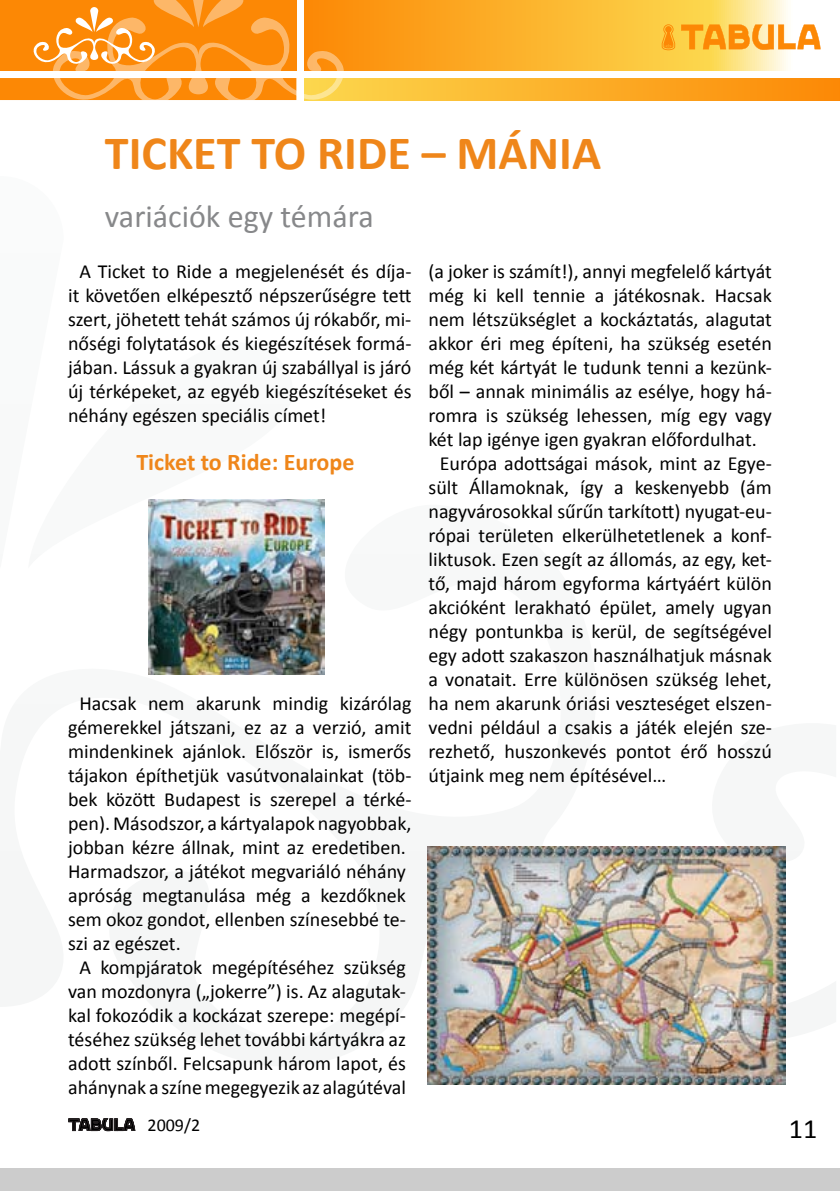
<style>
.page{position:relative;width:840px;height:1191px;background:#fff}
.page>*{position:absolute;margin:0;border:0;box-sizing:border-box;transform-origin:0 0}
.t1{font:700 48px "Calibri";color:#ef861a}
.t2{font:32px "Calibri";color:#87888a}
.t3{font:28px "Calibri";color:#000}
.t4{font:700 24px "Calibri";color:#ef861a}
.t5{font:20px/24px "Calibri";color:#000;text-align:justify}
.t6{font:18px "Calibri";color:#000}
</style>
<div class="page">
<div style="left:0;top:1168px;width:839px;height:23px;background:#ccc"></div>
<img style="left:149px;top:500px;width:175px;height:174px">
<img style="left:427px;top:846px;width:358px;height:238px">
<svg style="left:69px;top:1118px;width:66px;height:13px"></svg>
<svg style="left:343px;top:0;width:478px;height:70px;background:#fcbc43"></svg>
<div style="left:304px;top:78px;width:535px;height:22px;background:linear-gradient(to right,#fcd84e,#fc8906)"></div>
<svg style="left:0;top:0;width:343px;height:101px;background:#fca138"></svg>
<svg style="left:680px;top:25px;width:140px;height:25px;background:#fcb44d"></svg>
<svg style="left:661px;top:24px;width:13px;height:26px"></svg>
<h1 class="t1" style="left:105px;top:123px;width:497px">TICKET TO RIDE – MÁNIA</h1>
<h2 class="t2" style="left:105px;top:196px;width:270px">variációk egy témára</h2>
<p class="t5" style="left:428px;top:258px;width:344px">(a joker is számít!), annyi megfelelő kártyát</p>
<p class="t5" style="left:428px;top:282px;width:344px">még ki kell tennie a játékosnak. Hacsak</p>
<p class="t5" style="left:428px;top:306px;width:345px">nem létszükséglet a kockáztatás, alagutat</p>
<p class="t5" style="left:428px;top:330px;width:344px">akkor éri meg építeni, ha szükség esetén</p>
<p class="t5" style="left:428px;top:354px;width:344px">még két kártyát le tudunk tenni a kezünk-</p>
<p class="t5" style="left:428px;top:378px;width:344px">ből – annak minimális az esélye, hogy há-</p>
<p class="t5" style="left:428px;top:402px;width:345px">romra is szükség lehessen, míg egy vagy</p>
<p class="t5" style="left:428px;top:426px;width:329px">két lap igénye igen gyakran előfordulhat.</p>
<p class="t5" style="left:439px;top:450px;width:333px">Európa adottságai mások, mint az Egye-</p>
<p class="t5" style="left:428px;top:474px;width:344px">sült Államoknak, így a keskenyebb (ám</p>
<p class="t5" style="left:428px;top:498px;width:344px">nagyvárosokkal sűrűn tarkított) nyugat-eu-</p>
<p class="t5" style="left:428px;top:522px;width:344px">rópai területen elkerülhetetlenek a konf-</p>
<p class="t5" style="left:428px;top:546px;width:344px">liktusok. Ezen segít az állomás, az egy, ket-</p>
<p class="t5" style="left:428px;top:570px;width:344px">tő, majd három egyforma kártyáért külön</p>
<p class="t5" style="left:428px;top:594px;width:344px">akcióként lerakható épület, amely ugyan</p>
<p class="t5" style="left:428px;top:618px;width:344px">négy pontunkba is kerül, de segítségével</p>
<p class="t5" style="left:428px;top:642px;width:344px">egy adott szakaszon használhatjuk másnak</p>
<p class="t5" style="left:428px;top:666px;width:344px">a vonatait. Erre különösen szükség lehet,</p>
<p class="t5" style="left:428px;top:690px;width:344px">ha nem akarunk óriási veszteséget elszen-</p>
<p class="t5" style="left:428px;top:714px;width:345px">vedni például a csakis a játék elején sze-</p>
<p class="t5" style="left:428px;top:738px;width:344px">rezhető, huszonkevés pontot érő hosszú</p>
<p class="t5" style="left:428px;top:762px;width:239px">útjaink meg nem építésével…</p>
<p class="t5" style="left:68px;top:258px;width:345px;text-indent:11px">A Ticket to Ride a megjelenését és díja&shy;it követően elképesztő népszerűségre tett szert, jöhetett tehát számos új rókabőr, mi&shy;nőségi folytatások és kiegészítések formá&shy;jában. Lássuk a gyakran új szabállyal is járó új térképeket, az egyéb kiegészítéseket és néhány egészen speciális címet!</p>
<p class="t4" style="left:136px;top:447px;width:219px">Ticket to Ride: Europe</p>
<p class="t5" style="left:79px;top:690px;width:333px">Hacsak nem akarunk mindig kizárólag</p>
<p class="t5" style="left:68px;top:714px;width:344px">gémerekkel játszani, ez az a verzió, amit</p>
<p class="t5" style="left:68px;top:738px;width:344px">mindenkinek ajánlok. Először is, ismerős</p>
<p class="t5" style="left:68px;top:762px;width:344px">tájakon építhetjük vasútvonalainkat (töb-</p>
<p class="t5" style="left:68px;top:786px;width:344px">bek között Budapest is szerepel a térké-</p>
<p class="t5" style="left:68px;top:810px;width:344px">pen). Másodszor, a kártyalapok nagyobbak,</p>
<p class="t5" style="left:68px;top:834px;width:339px">jobban kézre állnak, mint az eredetiben.</p>
<p class="t5" style="left:68px;top:858px;width:339px">Harmadszor, a játékot megvariáló néhány</p>
<p class="t5" style="left:68px;top:882px;width:339px">apróság megtanulása még a kezdőknek</p>
<p class="t5" style="left:68px;top:906px;width:339px">sem okoz gondot, ellenben színesebbé te-</p>
<p class="t5" style="left:68px;top:930px;width:114px">szi az egészet.</p>
<p class="t5" style="left:79px;top:954px;width:328px">A kompjáratok megépítéséhez szükség</p>
<p class="t5" style="left:68px;top:978px;width:339px">van mozdonyra („jokerre”) is. Az alagutak-</p>
<p class="t5" style="left:68px;top:1002px;width:339px">kal fokozódik a kockázat szerepe: megépí-</p>
<p class="t5" style="left:68px;top:1026px;width:339px">téséhez szükség lehet további kártyákra az</p>
<p class="t5" style="left:68px;top:1050px;width:339px">adott színből. Felcsapunk három lapot, és</p>
<p class="t5" style="left:68px;top:1074px;width:339px">ahánynak a színe megegyezik az alagútéval</p>
<p class="t6" style="left:147px;top:1113px;width:54px">2009/2</p>
<h3 class="t3" style="left:788px;top:1111px;width:30px">11</h3>
</div>
